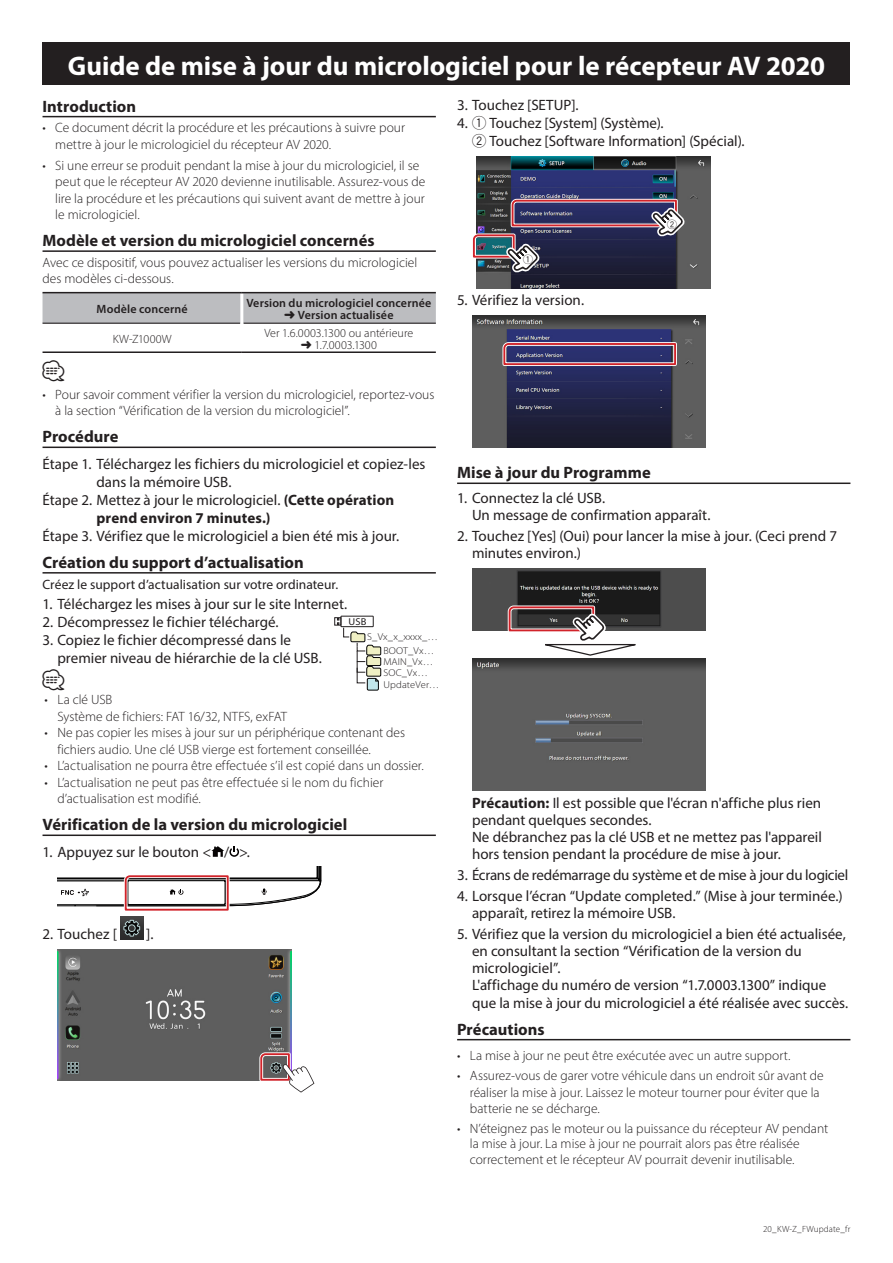
<style>
.page{position:relative;width:893px;height:1263px;background:#fff}
.page>*{position:absolute;margin:0;border:0;box-sizing:border-box;transform-origin:0 0}
.t1{font:700 27px "Myriad Pro";letter-spacing:-.005em;color:#fff}
.t2{font:21px "JKCE2 Car Symble";color:#231f20}
.t3{font:700 16.5px "Myriad Pro";color:#231f20}
.t4{font:15px/17.2px "Myriad Pro";color:#231f20}
.t5{font:700 15px "Myriad Pro";letter-spacing:.005em;color:#231f20}
.t6{font:300 13.5px/16.5px "Myriad Pro";color:#231f20}
.t7{font:13.5px "Myriad Pro";color:#231f20}
.t8{font:300 12px/17.9px "Myriad Pro";letter-spacing:.005em;color:#231f20;text-align:center}
.t9{font:600 12px "Myriad Pro";letter-spacing:.01em;color:#231f20}
.t10{font:500 10.5px "JKCE2 Amarusuji";color:#231f20}
.t11{font:300 10.05px/14.4px "Myriad Pro";letter-spacing:.015em;color:#231f20;scale:1.05 1}
.t12{font:10.05px "Myriad Pro";color:#231f20;scale:1.05 1}
.t13{font:300 9px "Myriad Pro";letter-spacing:.01em;color:#231f20}
.s1{font-family:"JKCE2 Amarusuji";font-weight:500}
.s2{font-weight:600}
.s3{font-weight:700}
</style>
<div class="page">
<div style="left:43px;top:43px;width:807px;height:42px;background:#231f20"></div>
<hr style="left:43px;top:116px;width:393px;height:1px;background:#231f20">
<hr style="left:43px;top:250px;width:393px;height:2px;background:#231f20">
<hr style="left:43px;top:447px;width:393px;height:1px;background:#231f20">
<hr style="left:43px;top:572px;width:393px;height:2px;background:#231f20">
<hr style="left:43px;top:834px;width:393px;height:2px;background:#231f20">
<div style="left:43px;top:293px;width:393px;height:30px;background:#bcbdc0"></div>
<hr style="left:43px;top:323px;width:197px;height:1px;background:#231f20">
<hr style="left:243px;top:323px;width:193px;height:1px;background:#231f20">
<hr style="left:240px;top:293px;width:3px;height:30px;background:#fff">
<hr style="left:43px;top:292px;width:199px;height:1px;background:#231f20">
<hr style="left:242px;top:292px;width:194px;height:1px;background:#231f20">
<hr style="left:43px;top:351px;width:199px;height:2px;background:#231f20">
<hr style="left:242px;top:351px;width:194px;height:2px;background:#231f20">
<svg style="left:211px;top:846px;width:28px;height:11px"></svg>
<svg style="left:57px;top:867px;width:264px;height:44px"></svg>
<img style="left:120px;top:916px;width:23px;height:23px">
<img style="left:57px;top:949px;width:234px;height:132px">
<svg style="left:257px;top:1050px;width:57px;height:42px"></svg>
<hr style="left:457px;top:482px;width:393px;height:2px;background:#231f20">
<hr style="left:457px;top:1039px;width:393px;height:1px;background:#231f20">
<img style="left:476px;top:156px;width:234px;height:132px">
<svg style="left:472px;top:197px;width:213px;height:77px;background:#4c4861"></svg>
<img style="left:472px;top:315px;width:234px;height:132px">
<svg style="left:501px;top:340px;width:178px;height:28px;background:#644f79"></svg>
<img style="left:472px;top:568px;width:234px;height:62px">
<svg style="left:506px;top:604px;width:129px;height:52px"></svg>
<img style="left:472px;top:659px;width:234px;height:131px">
<div style="left:341px;top:616px;width:32px;height:11px;border:1px solid #231f20"></div>
<div style="left:334px;top:617px;width:7px;height:8px;border:1px solid #231f20"></div>
<svg style="left:337px;top:618px;width:44px;height:72px"></svg>
<h1 class="t1" style="left:68px;top:48px;width:759px">Guide de mise à jour du micrologiciel pour le récepteur AV 2020</h1>
<p class="t3" style="left:43px;top:95px;width:95px">Introduction</p>
<p class="t6" style="left:55px;top:119px;width:351px">Ce document décrit la procédure et les précautions à suivre pour</p>
<p class="t4" style="left:457px;top:96px;width:123px">3. Touchez [SETUP .[</p>
<p class="t4" style="left:472px;top:114px;width:274px;line-height:18px;text-indent:-15px">4. <span class="s1">1</span> Touchez [System] (Système .(<br><span class="s1">2</span> Touchez [Software Information] (Spécial .(</p>
<p class="t6" style="left:43px;top:119px;width:5px">•</p>
<p class="t6" style="left:55px;top:134px;width:366px;line-height:20.7px">mettre à jour le micrologiciel du récepteur AV 2020.<br>Si une erreur se produit pendant la mise à jour du micrologiciel seil,</p>
<p class="t6" style="left:43px;top:157px;width:5px">•</p>
<p class="t6" style="left:55px;top:173px;width:372px;text-align:justify">peut que le récepteur AV 2020 devienne inutilisable. Assurez-vous de lire la procédure et les précautions qui suivent avant de mettre à jour le micrologiciel.</p>
<p class="t3" style="left:43px;top:230px;width:334px">Modèle et version du micrologiciel concernés</p>
<p class="t6" style="left:43px;top:254px;width:376px">Avec ce dispositif, vous pouvez actualiser les versions du micrologiciel des modèles ci-dessous.</p>
<p class="t9" style="left:246px;top:295px;width:186px">Version du micrologiciel concernée</p>
<p class="t9" style="left:97px;top:301px;width:93px">Modèle concerné</p>
<p class="t8" style="left:264px;top:306px;width:150px">➜ <span class="s2">Version actualisée<br></span>Ver 1.6.0003.1300 ou antérieure</p>
<p class="t8" style="left:113px;top:330px;width:60px">KW Z- 1000W</p>
<p class="t8" style="left:301px;top:336px;width:78px">➜ 1.7.0003.1300</p>
<h2 class="t2" style="left:43px;top:360px;width:23px">⁄</h2>
<p class="t6" style="left:55px;top:386px;width:381px">Pour savoir comment vérifier la version du micrologiciel, reportez-vous</p>
<p class="t6" style="left:43px;top:386px;width:5px">•</p>
<p class="t6" style="left:55px;top:402px;width:296px">laà section “Vérification de la version du micrologiciel .“</p>
<p class="t3" style="left:43px;top:426px;width:78px">Procédure</p>
<p class="t4" style="left:43px;top:455px;width:384px">Étape 1. Téléchargez les fichiers du micrologiciel et copiez-les</p>
<p class="t4" style="left:97px;top:473px;width:136px">dans la mémoire USB.</p>
<p class="t4" style="left:43px;top:491px;width:353px">Étape 2. Mettez à jour le micrologiciel <span class="s3">(</span>. <span class="s3">Cette opération</span></p>
<p class="t5" style="left:97px;top:508px;width:176px">prend environ 7 minutes (.</p>
<p class="t4" style="left:43px;top:527px;width:358px">Étape 3. Vérifiez que le micrologiciel a bien été mis à jour.</p>
<p class="t3" style="left:43px;top:551px;width:263px">Création du support d’actualisation</p>
<p class="t7" style="left:43px;top:576px;width:297px">Créez le support ’d actualisation sur votre ordinateur.</p>
<p class="t4" style="left:43px;top:595px;width:306px">1. Téléchargez les mises à jour sur le site Internet.</p>
<p class="t4" style="left:43px;top:613px;width:238px">2. Décompressez le fichier téléchargé.</p>
<p class="t4" style="left:57px;top:630px;width:266px;line-height:18px;text-indent:-15px">3. Copiez le fichier décompressé dans le premier niveau de hiérarchie de la clé USB.</p>
<h2 class="t2" style="left:43px;top:670px;width:23px">⁄</h2>
<p class="t6" style="left:57px;top:691px;width:56px">La clé USB</p>
<p class="t12" style="left:348px;top:615px;width:19px">USB</p>
<p class="t11" style="left:383px;top:629px;width:54px;text-indent:-16px">_S Vx _x_ xxxx . . ._<br>BOOT_Vx...</p>
<p class="t11" style="left:383px;top:656px;width:49px;line-height:10.6px">MAIN_Vx...<br>SOC_Vx...</p>
<p class="t11" style="left:383px;top:677px;width:55px">UpdateVer...</p>
<p class="t6" style="left:45px;top:691px;width:5px">•</p>
<p class="t6" style="left:45px;top:724px;width:5px">•</p>
<p class="t6" style="left:45px;top:757px;width:5px">•</p>
<p class="t6" style="left:45px;top:774px;width:5px">•</p>
<p class="t6" style="left:57px;top:708px;width:349px">Système de fichiers: FAT 16/32, NTFS, exFAT<br>Ne pas copier les mises à jour sur un périphérique contenant des</p>
<p class="t6" style="left:57px;top:741px;width:368px">fichiers audio. Une clé USB vierge est fortement conseillée. ’Lactualisation ne pourra être effectuée i l’s est copié dans un dossier.</p>
<p class="t6" style="left:57px;top:774px;width:327px">’Lactualisation ne peut pas être effectuée lesi nom du fichier</p>
<p class="t6" style="left:57px;top:790px;width:145px">’dactualisation est modifié.</p>
<p class="t3" style="left:43px;top:814px;width:306px">Vérification de la version du micrologiciel</p>
<p class="t4" style="left:239px;top:843px;width:12px">.&lt;</p>
<p class="t4" style="left:43px;top:843px;width:170px">1. Appuyez sur le bouton &gt;</p>
<p class="t4" style="left:224px;top:843px;width:7px">/</p>
<p class="t4" style="left:43px;top:925px;width:76px">2. Touchez ]</p>
<p class="t4" style="left:146px;top:925px;width:9px">.[</p>
<p class="t10" style="left:523px;top:254px;width:11px">1</p>
<p class="t4" style="left:457px;top:291px;width:128px">5. Vérifiez la version.</p>
<p class="t10" style="left:667px;top:219px;width:11px">2</p>
<p class="t3" style="left:457px;top:462px;width:195px">Mise à jour du Programme</p>
<p class="t4" style="left:472px;top:489px;width:240px;text-indent:-15px">1. Connectez la clé USB.<br>Un message de confirmation apparaît.</p>
<p class="t4" style="left:472px;top:527px;width:367px;text-indent:-15px">2. Touchez [Yes] (Oui) pour lancer la mise à jour (. Ceci prend 7 minutes environ (.</p>
<p class="t4" style="left:472px;top:794px;width:351px"><span class="s3">Précaution</span> Il<span class="s3">:</span> est possible que 'l écran 'naffiche plus rien pendant quelques secondes.<br>Ne débranchez pas la clé USB et ne mettez pas 'l appareil hors tension pendant la procédure de mise à jour.</p>
<p class="t4" style="left:457px;top:866px;width:393px">3. Écrans de redémarrage du système et de mise à jour du logiciel</p>
<p class="t4" style="left:472px;top:887px;width:372px;text-indent:-15px">4. Lorsque ’l écran “Update completed.” (Mise à jour terminée (. apparaît, retirez la mémoire USB.</p>
<p class="t4" style="left:472px;top:925px;width:378px;text-indent:-15px">5. Vérifiez que la version du micrologiciel a bien été actualisée, en consultant la section “Vérification de la version du micrologiciel .“<br>'Laffichage du numéro de version “1.7.0003.1300” indique que la mise à jour du micrologiciel a été réalisée avec succès.</p>
<p class="t3" style="left:457px;top:1018px;width:89px">Précautions</p>
<p class="t6" style="left:470px;top:1047px;width:322px">La mise à jour ne peut être exécutée avec un autre support.</p>
<p class="t6" style="left:457px;top:1047px;width:5px">•</p>
<p class="t6" style="left:457px;top:1067px;width:5px">•</p>
<p class="t6" style="left:457px;top:1120px;width:5px">•</p>
<p class="t6" style="left:470px;top:1067px;width:355px">Assurez-vous de garer votre véhicule dans un endroit sûr avant de</p>
<p class="t6" style="left:470px;top:1084px;width:351px">réaliser la mise à jour. Laissez le moteur tourner pour éviter que la batterie ne se décharge.</p>
<p class="t6" style="left:470px;top:1120px;width:360px">N’éteignez pas le moteur ou la puissance du récepteur AV pendant</p>
<p class="t6" style="left:470px;top:1135px;width:331px">la mise à jour. La mise à jour ne pourrait alors pas être réalisée correctement et le récepteur AV pourrait devenir inutilisable.</p>
<p class="t13" style="left:763px;top:1224px;width:89px">20_KW _Z- FWupdate_fr</p>
</div>
